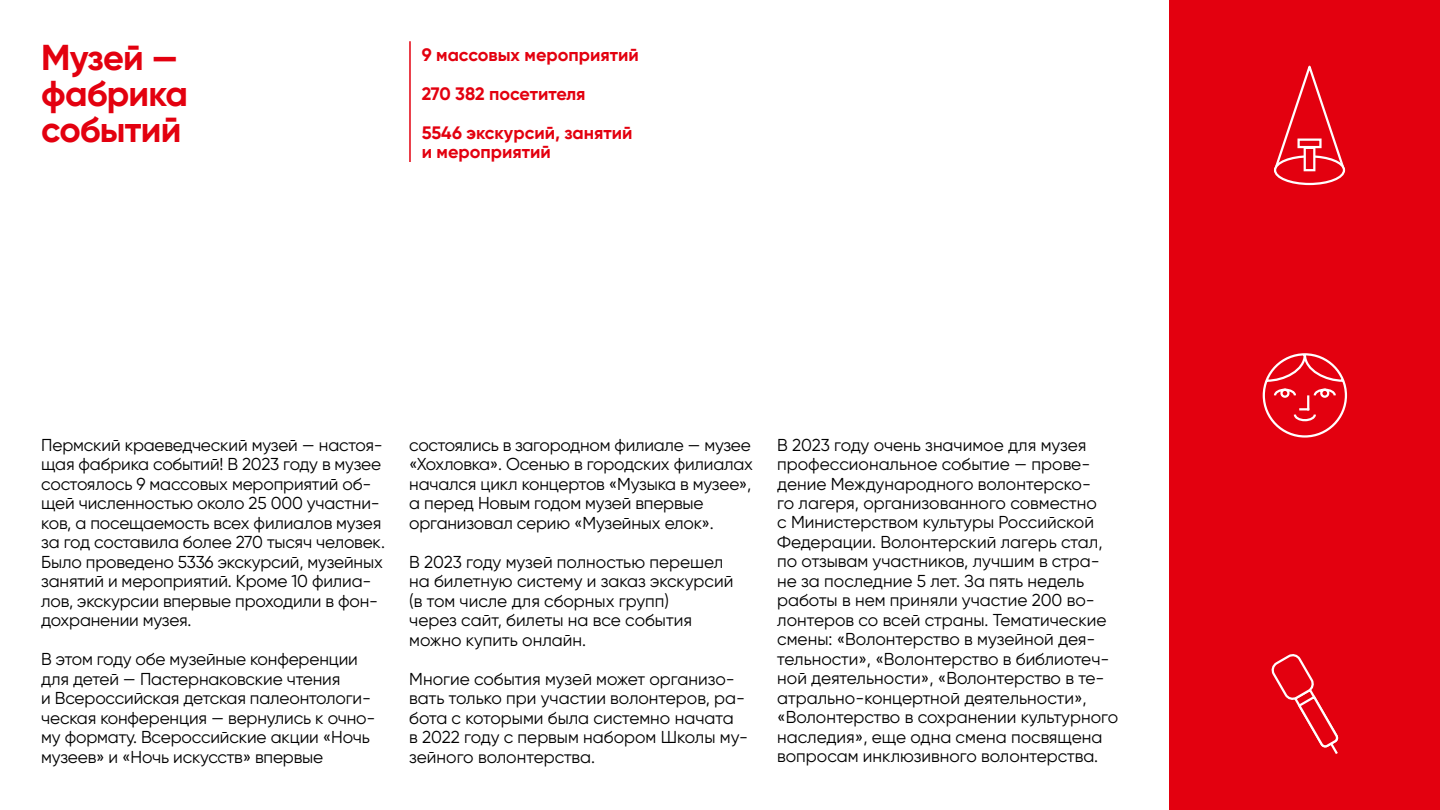
<style>
.page{position:relative;width:1440px;height:810px;background:#fff}
.page>*{position:absolute;margin:0;border:0;box-sizing:border-box;transform-origin:0 0}
.t1{font:700 36px/36px "Gilroy";letter-spacing:-.02em;color:#e3000f}
.t2{font:700 18px/39px "Gilroy";color:#e3000f}
.t3{font:17.25px/19.5px "Gilroy";letter-spacing:-.01em;color:#000}
</style>
<div class="page">
<hr style="left:409px;top:41px;width:2px;height:121px;background:#e3000f">
<div style="left:1170px;top:0;width:270px;height:810px;background:#e3000f"></div>
<svg style="left:1262px;top:353px;width:86px;height:85px"></svg>
<svg style="left:1275px;top:65px;width:71px;height:106px"></svg>
<svg style="left:1275px;top:156px;width:69px;height:28px"></svg>
<div style="left:1274px;top:155px;width:71px;height:30px;border:2px solid #fff;border-radius:50%"></div>
<div style="left:1304px;top:147px;width:11px;height:24px;background:#e3000f;border:2px solid #fff"></div>
<div style="left:1297px;top:139px;width:25px;height:9px;background:#e3000f;border:2px solid #fff"></div>
<svg style="left:1271px;top:654px;width:68px;height:100px"></svg>
<h1 class="t1" style="left:41px;top:39px;width:148px">Музей — фабрика событий</h1>
<p class="t2" style="left:422px;top:35px;width:219px">9 массовых мероприятий<br>270 382 посетителя<br>5546 экскурсий, занятий</p>
<p class="t2" style="left:422px;top:132px;width:131px">и мероприятий</p>
<p class="t3" style="left:41px;top:435px;width:345px">Пермский краеведческий музей — настоя&shy;щая фабрика событий! В 2023 году в музее состоялось 9 массовых мероприятий об&shy;щей численностью около 25 000 участни&shy;ков, а посещаемость всех филиалов музея за год составила более 270 тысяч человек.<br>Было проведено 5336 экскурсий, музейных занятий и мероприятий. Кроме 10 филиа&shy;лов, экскурсии впервые проходили в фон&shy;дохранении музея.</p>
<p class="t3" style="left:41px;top:649px;width:336px">В этом году обе музейные конференции для детей — Пастернаковские чтения<br>и Всероссийская детская палеонтологи&shy;ческая конференция — вернулись к очно&shy;му формату. Всероссийские акции «Ночь музеев» и «Ночь искусств» впервые</p>
<p class="t3" style="left:409px;top:435px;width:345px">состоялись в загородном филиале — музее «Хохловка». Осенью в городских филиалах начался цикл концертов «Музыка в музее», а перед Новым годом музей впервые организовал серию «Музейных елок».</p>
<p class="t3" style="left:409px;top:552px;width:326px">В 2023 году музей полностью перешел на билетную систему и заказ экскурсий (в том числе для сборных групп)<br>через сайт, билеты на все события можно купить онлайн.</p>
<p class="t3" style="left:409px;top:669px;width:340px">Многие события музей может организо&shy;вать только при участии волонтеров, ра&shy;бота с которыми была системно начата<br>в 2022 году с первым набором Школы му&shy;зейного волонтерства.</p>
<p class="t3" style="left:777px;top:435px;width:342px">В 2023 году очень значимое для музея профессиональное событие — прове&shy;дение Международного волонтерско-<br>го лагеря, организованного совместно<br>с Министерством культуры Российской Федерации. Волонтерский лагерь стал, по отзывам участников, лучшим в стра&shy;не за последние 5 лет. За пять недель работы в нем приняли участие 200 во&shy;лонтеров со всей страны. Тематические смены: «Волонтерство в музейной дея&shy;тельности», «Волонтерство в библиотеч&shy;ной деятельности», «Волонтерство в те&shy;атрально-концертной деятельности», «Волонтерство в сохранении культурного наследия», еще одна смена посвящена вопросам инклюзивного волонтерства.</p>
</div>
